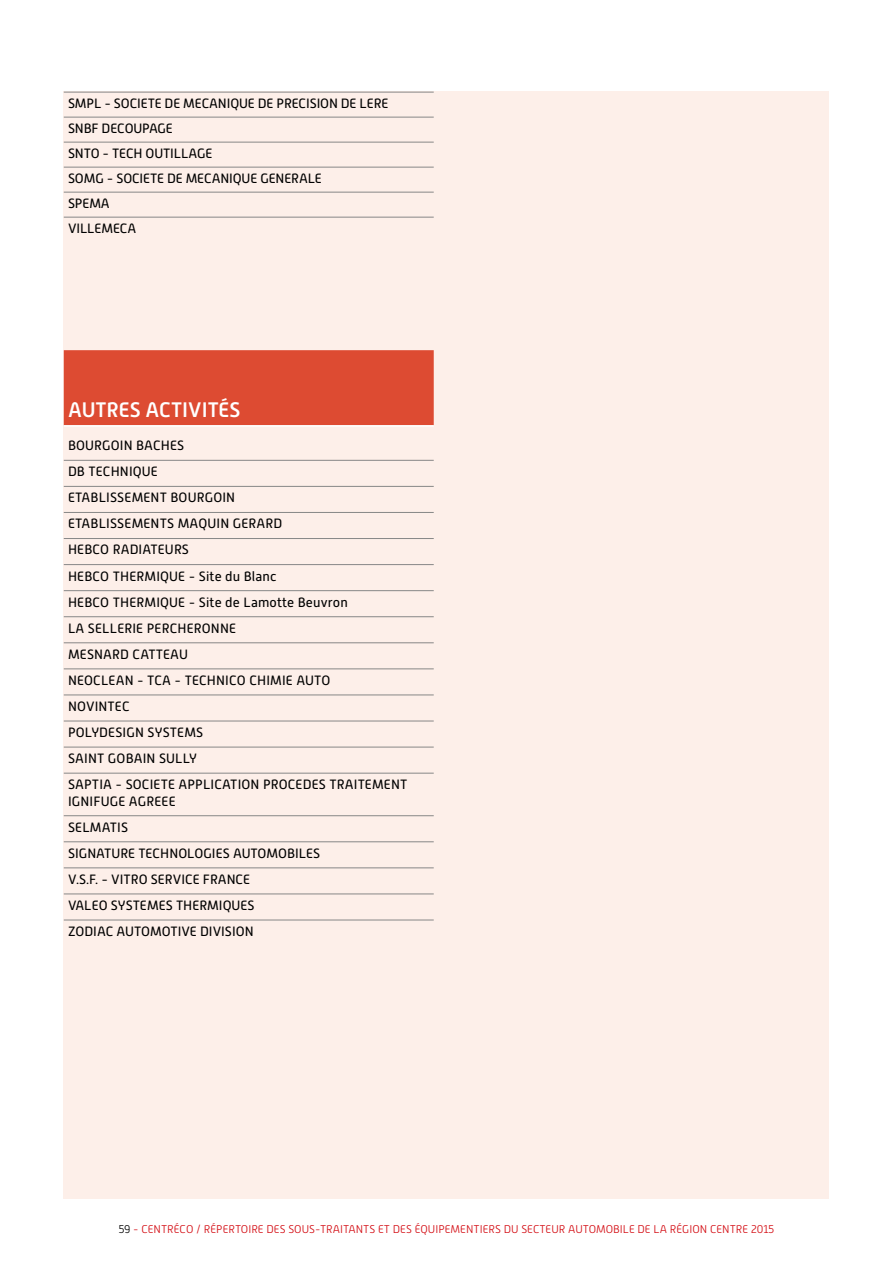
<style>
.page{position:relative;width:893px;height:1263px;background:#fff}
.page>*{position:absolute;margin:0;border:0;box-sizing:border-box;transform-origin:0 0}
.t1{font:500 21px "Alwyn New";color:#fff}
.t2{font:13.5px/26.1px "Alwyn New";letter-spacing:.01em;color:#000}
.t3{font:13.5px/25px "Alwyn New";letter-spacing:-.01em;color:#000}
.t4{font:300 11.25px "Alwyn New";color:#d30a11}
.s1{color:#000}
</style>
<div class="page">
<div style="left:64px;top:91px;width:765px;height:1108px;background:#fdefe9"></div>
<hr style="left:64px;top:92px;width:370px;height:1px;background:#878787">
<hr style="left:64px;top:117px;width:370px;height:1px;background:#878787">
<hr style="left:64px;top:142px;width:370px;height:1px;background:#878787">
<hr style="left:64px;top:167px;width:370px;height:1px;background:#878787">
<hr style="left:64px;top:192px;width:370px;height:1px;background:#878787">
<hr style="left:64px;top:217px;width:370px;height:1px;background:#878787">
<div style="left:64px;top:350px;width:370px;height:75px;background:#dd4b32"></div>
<hr style="left:64px;top:425px;width:370px;height:2px;background:#fff">
<hr style="left:64px;top:460px;width:370px;height:1px;background:#878787">
<hr style="left:64px;top:486px;width:370px;height:1px;background:#878787">
<hr style="left:64px;top:512px;width:370px;height:1px;background:#878787">
<hr style="left:64px;top:538px;width:370px;height:1px;background:#878787">
<hr style="left:64px;top:564px;width:370px;height:1px;background:#878787">
<hr style="left:64px;top:590px;width:370px;height:1px;background:#878787">
<hr style="left:64px;top:616px;width:370px;height:1px;background:#878787">
<hr style="left:64px;top:642px;width:370px;height:1px;background:#878787">
<hr style="left:64px;top:669px;width:370px;height:1px;background:#878787">
<hr style="left:64px;top:695px;width:370px;height:1px;background:#878787">
<hr style="left:64px;top:721px;width:370px;height:1px;background:#878787">
<hr style="left:64px;top:747px;width:370px;height:1px;background:#878787">
<hr style="left:64px;top:773px;width:370px;height:1px;background:#878787">
<hr style="left:64px;top:815px;width:370px;height:1px;background:#878787">
<hr style="left:64px;top:841px;width:370px;height:1px;background:#878787">
<hr style="left:64px;top:868px;width:370px;height:1px;background:#878787">
<hr style="left:64px;top:894px;width:370px;height:1px;background:#878787">
<hr style="left:64px;top:920px;width:370px;height:1px;background:#878787">
<p class="t3" style="left:68px;top:91px;width:322px">SMPL - SOCIETE DE MECANIQUE DE PRECISION DE LERE<br>SNBF DECOUPAGE<br>SNTO - TECH OUTILLAGE<br>SOMG - SOCIETE DE MECANIQUE GENERALE<br>SPEMA<br>VILLEMECA</p>
<h1 class="t1" style="left:68px;top:397px;width:174px">AUTRES ACTIVITÉS</h1>
<p class="t2" style="left:68px;top:432px;width:341px">BOURGOIN BACHES<br>DB TECHNIQUE<br>ETABLISSEMENT BOURGOIN<br>ETABLISSEMENTS MAQUIN GERARD<br>HEBCO RADIATEURS<br>HEBCO THERMIQUE - Site du Blanc<br>HEBCO THERMIQUE - Site de Lamotte Beuvron<br>LA SELLERIE PERCHERONNE<br>MESNARD CATTEAU<br>NEOCLEAN - TCA - TECHNICO CHIMIE AUTO<br>NOVINTEC<br>POLYDESIGN SYSTEMS<br>SAINT GOBAIN SULLY<br>SAPTIA - SOCIETE APPLICATION PROCEDES TRAITEMENT</p>
<p class="t2" style="left:68px;top:788px;width:254px">IGNIFUGE AGREEE<br>SELMATIS<br>SIGNATURE TECHNOLOGIES AUTOMOBILES<br>V.S.F. - VITRO SERVICE FRANCE<br>VALEO SYSTEMES THERMIQUES<br>ZODIAC AUTOMOTIVE DIVISION</p>
<p class="t4" style="left:119px;top:1223px;width:657px"><span class="s1">59</span> - CENTRÉCO / RÉPERTOIRE DES SOUS-TRAITANTS ET DES ÉQUIPEMENTIERS DU SECTEUR AUTOMOBILE DE LA RÉGION CENTRE 2015</p>
</div>
